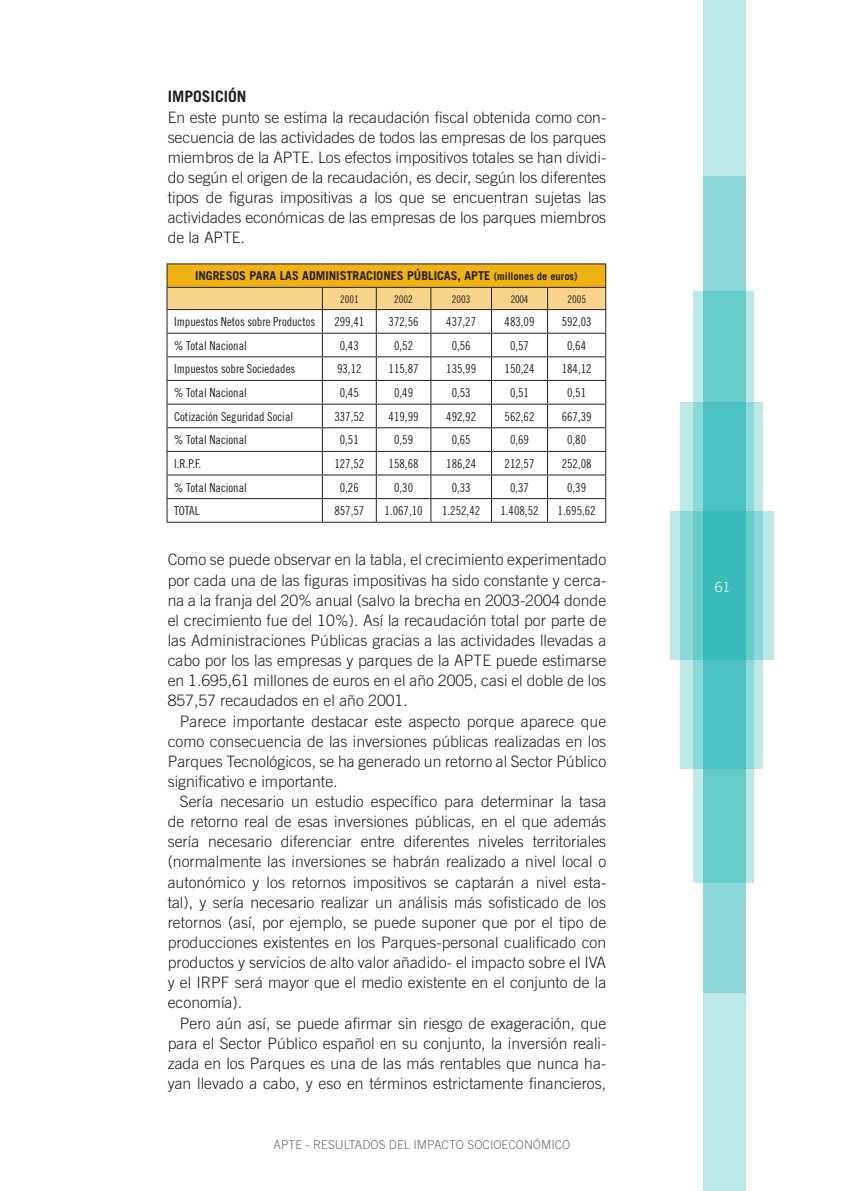
<style>
.page{position:relative;width:844px;height:1191px;background:#fff}
.page>*{position:absolute;margin:0;border:0;box-sizing:border-box;transform-origin:0 0}
.t1{font:300 15.75px/20.1px "Trade Gothic";color:#231f20;text-align:justify}
.t2{font:700 15.75px "Trade Gothic";color:#231f20}
.t3{font:300 14px "Trade Gothic";color:#fff}
.t4{font:12.25px "Trade Gothic Cond Eighteen";color:#231f20}
.t5{font:700 12.25px "Trade Gothic";color:#231f20}
.t6{font:300 12.25px "Trade Gothic";color:#6c6d70}
.t7{font:10.5px "Trade Gothic Cond Eighteen";color:#231f20}
.t8{font:700 10.5px "Trade Gothic";color:#231f20}
</style>
<div class="page">
<div style="left:702px;top:0;width:42px;height:1191px;background:#bde8e8"></div>
<div style="left:702px;top:176px;width:42px;height:816px;background:#8cd7d7"></div>
<svg style="left:693px;top:291px;width:60px;height:591px;background:#80d3d3"></svg>
<svg style="left:680px;top:402px;width:83px;height:367px;background:#77d0cf"></svg>
<svg style="left:670px;top:511px;width:103px;height:149px;background:#6bcccb"></svg>
<hr style="left:166px;top:522px;width:156px;height:1px;background:#231f20">
<hr style="left:322px;top:522px;width:54px;height:1px;background:#231f20">
<hr style="left:376px;top:522px;width:55px;height:1px;background:#231f20">
<hr style="left:431px;top:522px;width:60px;height:1px;background:#231f20">
<hr style="left:491px;top:522px;width:56px;height:1px;background:#231f20">
<hr style="left:547px;top:522px;width:59px;height:1px;background:#231f20">
<hr style="left:166px;top:263px;width:156px;height:1px;background:#231f20">
<hr style="left:322px;top:263px;width:54px;height:1px;background:#231f20">
<hr style="left:376px;top:263px;width:55px;height:1px;background:#231f20">
<hr style="left:431px;top:263px;width:60px;height:1px;background:#231f20">
<hr style="left:491px;top:263px;width:56px;height:1px;background:#231f20">
<hr style="left:547px;top:263px;width:59px;height:1px;background:#231f20">
<svg style="left:166px;top:264px;width:440px;height:258px"></svg>
<hr style="left:166px;top:287px;width:156px;height:1px;background:#231f20">
<hr style="left:322px;top:287px;width:54px;height:1px;background:#231f20">
<hr style="left:376px;top:287px;width:55px;height:1px;background:#231f20">
<hr style="left:431px;top:287px;width:60px;height:1px;background:#231f20">
<hr style="left:491px;top:287px;width:56px;height:1px;background:#231f20">
<hr style="left:547px;top:287px;width:59px;height:1px;background:#231f20">
<p class="t2" style="left:168px;top:87px;width:80px">IMPOSICIÓN</p>
<p class="t1" style="left:168px;top:107px;width:440px">En este punto se estima la recaudación fiscal obtenida como con&shy;secuencia de las actividades de todos las empresas de los parques miembros de la APTE. Los efectos impositivos totales se han dividi&shy;do según el origen de la recaudación, es decir, según los diferentes tipos de figuras impositivas a los que se encuentran sujetas las actividades económicas de las empresas de los parques miembros de la APTE.</p>
<p class="t5" style="left:195px;top:268px;width:8px">INGRESOS</p>
<p class="t5" style="left:249px;top:268px;width:8px">PARA</p>
<p class="t5" style="left:280px;top:268px;width:7px">LAS</p>
<p class="t5" style="left:302px;top:268px;width:8px">ADMINISTRACIONES</p>
<p class="t5" style="left:407px;top:268px;width:8px">PÚBLICAS</p>
<p class="t5" style="left:457px;top:268px;width:15px">, APTE</p>
<p class="t8" style="left:493px;top:270px;width:85px">(MILLONES DE EUROS)</p>
<p class="t7" style="left:340px;top:293px;width:20px">2001</p>
<p class="t7" style="left:394px;top:293px;width:20px">2002</p>
<p class="t7" style="left:452px;top:293px;width:20px">2003</p>
<p class="t7" style="left:510px;top:293px;width:19px">2004</p>
<p class="t7" style="left:567px;top:293px;width:20px">2005</p>
<p class="t4" style="left:174px;top:314px;width:143px">Impuestos Netos sobre Productos</p>
<p class="t4" style="left:334px;top:314px;width:31px">299,41</p>
<p class="t4" style="left:388px;top:314px;width:31px">372,56</p>
<p class="t4" style="left:446px;top:314px;width:31px">437,27</p>
<p class="t4" style="left:504px;top:314px;width:31px">483,09</p>
<p class="t4" style="left:561px;top:314px;width:31px">592,03</p>
<p class="t4" style="left:174px;top:338px;width:74px">% Total Nacional</p>
<p class="t4" style="left:340px;top:338px;width:21px">0,43</p>
<p class="t4" style="left:394px;top:338px;width:21px">0,52</p>
<p class="t4" style="left:451px;top:338px;width:21px">0,56</p>
<p class="t4" style="left:510px;top:338px;width:21px">0,57</p>
<p class="t4" style="left:567px;top:338px;width:21px">0,64</p>
<p class="t4" style="left:174px;top:362px;width:123px">Impuestos sobre Sociedades</p>
<p class="t4" style="left:337px;top:362px;width:26px">93,12</p>
<p class="t4" style="left:388px;top:362px;width:31px">115,87</p>
<p class="t4" style="left:446px;top:362px;width:31px">135,99</p>
<p class="t4" style="left:504px;top:362px;width:31px">150,24</p>
<p class="t4" style="left:561px;top:362px;width:31px">184,12</p>
<p class="t4" style="left:174px;top:385px;width:74px">% Total Nacional</p>
<p class="t4" style="left:340px;top:385px;width:21px">0,45</p>
<p class="t4" style="left:394px;top:385px;width:21px">0,49</p>
<p class="t4" style="left:451px;top:385px;width:21px">0,53</p>
<p class="t4" style="left:510px;top:385px;width:21px">0,51</p>
<p class="t4" style="left:567px;top:385px;width:21px">0,51</p>
<p class="t4" style="left:174px;top:409px;width:121px">Cotización Seguridad Social</p>
<p class="t4" style="left:334px;top:409px;width:31px">337,52</p>
<p class="t4" style="left:388px;top:409px;width:31px">419,99</p>
<p class="t4" style="left:446px;top:409px;width:31px">492,92</p>
<p class="t4" style="left:504px;top:409px;width:31px">562,62</p>
<p class="t4" style="left:561px;top:409px;width:31px">667,39</p>
<p class="t4" style="left:174px;top:433px;width:74px">% Total Nacional</p>
<p class="t4" style="left:340px;top:433px;width:21px">0,51</p>
<p class="t4" style="left:394px;top:433px;width:21px">0,59</p>
<p class="t4" style="left:451px;top:433px;width:21px">0,65</p>
<p class="t4" style="left:510px;top:433px;width:21px">0,69</p>
<p class="t4" style="left:567px;top:433px;width:21px">0,80</p>
<p class="t4" style="left:174px;top:456px;width:29px">I.R.P.F.</p>
<p class="t4" style="left:334px;top:456px;width:31px">127,52</p>
<p class="t4" style="left:388px;top:456px;width:31px">158,68</p>
<p class="t4" style="left:446px;top:456px;width:31px">186,24</p>
<p class="t4" style="left:504px;top:456px;width:31px">212,57</p>
<p class="t4" style="left:561px;top:456px;width:31px">252,08</p>
<p class="t4" style="left:174px;top:480px;width:74px">% Total Nacional</p>
<p class="t4" style="left:340px;top:480px;width:21px">0,26</p>
<p class="t4" style="left:394px;top:480px;width:21px">0,30</p>
<p class="t4" style="left:451px;top:480px;width:21px">0,33</p>
<p class="t4" style="left:510px;top:480px;width:21px">0,37</p>
<p class="t4" style="left:567px;top:480px;width:21px">0,39</p>
<p class="t4" style="left:174px;top:503px;width:27px">TOTAL</p>
<p class="t4" style="left:334px;top:503px;width:31px">857,57</p>
<p class="t4" style="left:384px;top:503px;width:40px">1.067,10</p>
<p class="t4" style="left:442px;top:503px;width:40px">1.252,42</p>
<p class="t4" style="left:500px;top:503px;width:40px">1.408,52</p>
<p class="t4" style="left:557px;top:503px;width:40px">1.695,62</p>
<p class="t1" style="left:168px;top:549px;width:440px">Como se puede observar en la tabla, el crecimiento experimentado por cada una de las figuras impositivas ha sido constante y cerca&shy;na a la franja del 20% anual (salvo la brecha en 2003-2004 donde el crecimiento fue del 10%). Así la recaudación total por parte de las Administraciones Públicas gracias a las actividades llevadas a cabo por los las empresas y parques de la APTE puede estimarse en 1.695,61 millones de euros en el año 2005, casi el doble de los 857,57 recaudados en el año 2001.</p>
<p class="t1" style="left:168px;top:710px;width:440px;text-indent:12px">Parece importante destacar este aspecto porque aparece que como consecuencia de las inversiones públicas realizadas en los Parques Tecnológicos, se ha generado un retorno al Sector Público significativo e importante.</p>
<p class="t1" style="left:168px;top:791px;width:440px;text-indent:12px">Sería necesario un estudio específico para determinar la tasa de retorno real de esas inversiones públicas, en el que además sería necesario diferenciar entre diferentes niveles territoriales (normalmente las inversiones se habrán realizado a nivel local o autonómico y los retornos impositivos se captarán a nivel esta&shy;tal), y sería necesario realizar un análisis más sofisticado de los retornos (así, por ejemplo, se puede suponer que por el tipo de producciones existentes en los Parques-personal cualificado con productos y servicios de alto valor añadido- el impacto sobre el IVA y el IRPF será mayor que el medio existente en el conjunto de la economía).</p>
<p class="t1" style="left:168px;top:1012px;width:440px;text-indent:12px">Pero aún así, se puede afirmar sin riesgo de exageración, que para el Sector Público español en su conjunto, la inversión reali&shy;zada en los Parques es una de las más rentables que nunca ha&shy;yan llevado a cabo, y eso en términos estrictamente financieros,</p>
<p class="t6" style="left:273px;top:1137px;width:298px">APTE - Resultados del Impacto socioeconómico</p>
<p class="t3" style="left:714px;top:578px;width:17px">61</p>
</div>
